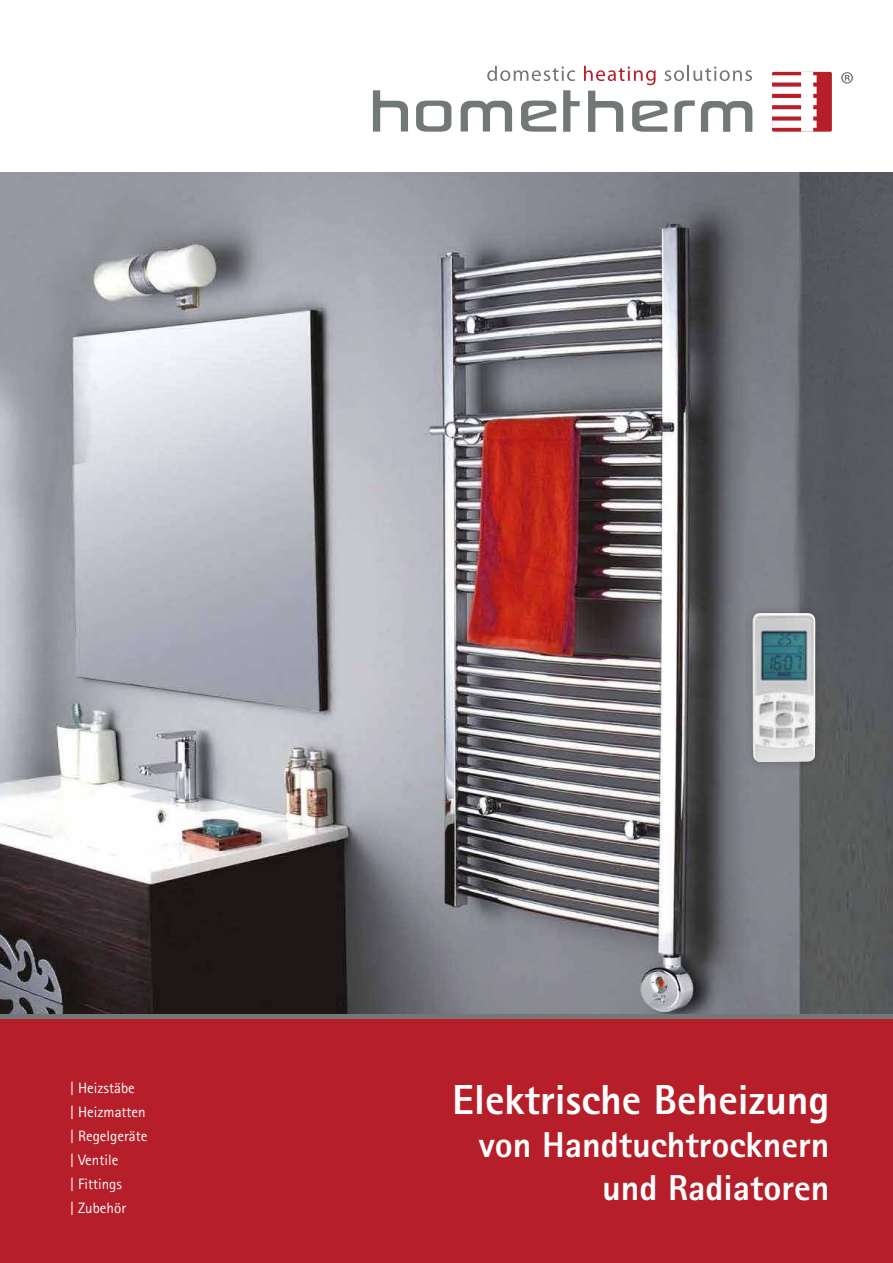
<style>
.page{position:relative;width:893px;height:1263px;background:#fff}
.page>*{position:absolute;margin:0;border:0;box-sizing:border-box;transform-origin:0 0}
.t1{font:800 42px "Rotis Sans Serif";color:#fff}
.t2{font:800 36px/43.2px "Rotis Sans Serif";color:#fff;text-align:right}
.t3{font:15px/24px "Rotis Sans Serif";color:#fff}
</style>
<div class="page">
<img style="left:0;top:172px;width:893px;height:842px">
<div style="left:772px;top:72px;width:60px;height:60px;background:#b61f29;border-radius:2px"></div>
<svg style="left:841px;top:72px;width:12px;height:12px"></svg>
<svg style="left:373px;top:90px;width:35px;height:42px"></svg>
<svg style="left:416px;top:101px;width:35px;height:31px"></svg>
<svg style="left:461px;top:66px;width:291px;height:66px"></svg>
<svg style="left:772px;top:72px;width:45px;height:60px"></svg>
<div style="left:0;top:1019px;width:893px;height:244px;background:#b61f29"></div>
<div style="left:0;top:1014px;width:893px;height:5px;background:#727777"></div>
<div style="left:743px;top:603px;width:82px;height:169px;background:#000;opacity:.22"></div>
<img style="left:753px;top:613px;width:62px;height:149px">
<p class="t3" style="left:70px;top:1076px;width:79px">| Heizstäbe<br>| Heizmatten | Regelgeräte | Ventile<br>| Fittings<br>| Zubehör</p>
<h1 class="t1" style="left:452px;top:1072px;width:379px">Elektrische Beheizung</h1>
<h2 class="t2" style="left:479px;top:1122px;width:352px">von Handtuchtrocknern und Radiatoren</h2>
</div>
